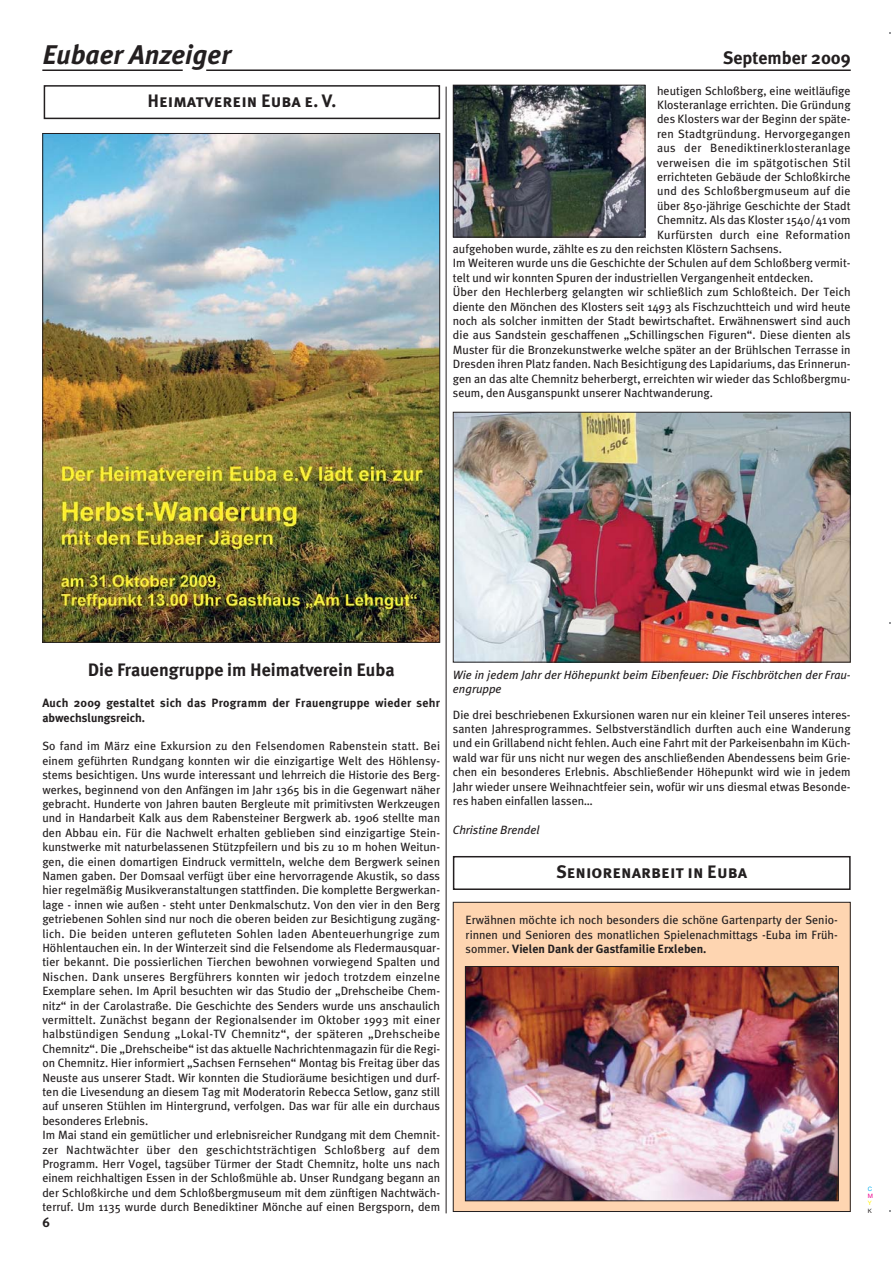
<style>
.page{position:relative;width:893px;height:1263px;background:#fff}
.page>*{position:absolute;margin:0;border:0;box-sizing:border-box;transform-origin:0 0}
.t1{font:italic 700 27px "Meta Plus";color:#231f20}
.t2{font:700 18px "Meta Plus";color:#231f20}
.t3{font:18px "Meta Plus Bold Caps";color:#231f20}
.t4{font:700 13.5px "Meta Plus";color:#231f20}
.t5{font:12px/14.4px "Meta Plus";color:#231f20;text-align:justify}
.t6{font:12px "Meta Plus";letter-spacing:.02em;color:#231f20}
.t7{font:italic 12px/14.4px "Meta Plus";color:#231f20}
.t8{font:700 12px/14.4px "Meta Plus";letter-spacing:.02em;color:#231f20}
.t9{font:6px "Helvetica Neue";color:#00adef}
.t10{font:6px "Helvetica Neue";color:#ec008c}
.t11{font:6px "Helvetica Neue";color:#fff200}
.t12{font:6px "Helvetica Neue";color:#231f20}
.s1{font-weight:700}
</style>
<div class="page">
<hr style="left:42px;top:69px;width:141px;height:2px;background:#231f20">
<hr style="left:206px;top:69px;width:644px;height:2px;background:#231f20">
<hr style="left:445px;top:87px;width:1px;height:1126px;background:#231f20">
<div style="left:453px;top:856px;width:397px;height:34px;border:2px solid #231f20"></div>
<div style="left:453px;top:902px;width:397px;height:310px;background:#fed5b1"></div>
<div style="left:453px;top:902px;width:397px;height:310px;border:1px solid #231f20"></div>
<img style="left:467px;top:968px;width:369px;height:231px">
<div style="left:465px;top:966px;width:373px;height:235px;border:1px solid #231f20"></div>
<div style="left:44px;top:85px;width:396px;height:34px;border:2px solid #231f20"></div>
<img style="left:44px;top:135px;width:394px;height:506px">
<img style="left:455px;top:87px;width:188px;height:148px">
<div style="left:453px;top:85px;width:192px;height:152px;border:1px solid #231f20"></div>
<img style="left:455px;top:414px;width:393px;height:247px">
<div style="left:453px;top:412px;width:397px;height:251px;border:1px solid #231f20"></div>
<h1 class="t1" style="left:42px;top:43px;width:190px">Eubaer Anzeiger</h1>
<h2 class="t2" style="left:723px;top:51px;width:129px">September 2009</h2>
<h2 class="t3" style="left:147px;top:91px;width:190px">Heimatverein Euba e. V.</h2>
<p class="t5" style="left:657px;top:84px;width:195px">heutigen Schloßberg, eine weitläufige</p>
<p class="t5" style="left:657px;top:98px;width:195px">Klosteranlage errichten. Die Gründung</p>
<p class="t5" style="left:657px;top:113px;width:195px">des Klosters war der Beginn der späte-</p>
<p class="t5" style="left:657px;top:127px;width:195px">ren Stadtgründung. Hervorgegangen</p>
<p class="t6" style="left:657px;top:143px;width:195px">aus der Benediktinerklosteranlage</p>
<p class="t6" style="left:657px;top:157px;width:195px">verweisen die im spätgotischen Stil</p>
<p class="t5" style="left:657px;top:170px;width:195px">errichteten Gebäude der Schloßkirche</p>
<p class="t6" style="left:657px;top:186px;width:195px">und des Schloßbergmuseum auf die</p>
<p class="t5" style="left:657px;top:199px;width:195px">über 850-jährige Geschichte der Stadt</p>
<p class="t5" style="left:657px;top:213px;width:195px">Chemnitz. Als das Kloster 1540/41 vom</p>
<p class="t6" style="left:657px;top:229px;width:195px">Kurfürsten durch eine Reformation</p>
<p class="t5" style="left:453px;top:242px;width:330px">aufgehoben wurde, zählte es zu den reichsten Klöstern Sachsens.</p>
<p class="t5" style="left:453px;top:257px;width:399px">Im Weiteren wurde uns die Geschichte der Schulen auf dem Schloßberg vermit-</p>
<p class="t5" style="left:453px;top:271px;width:362px">telt und wir konnten Spuren der industriellen Vergangenheit entdecken.</p>
<p class="t5" style="left:453px;top:285px;width:399px">Über den Hechlerberg gelangten wir schließlich zum Schloßteich. Der Teich</p>
<p class="t5" style="left:453px;top:300px;width:399px">diente den Mönchen des Klosters seit 1493 als Fischzuchtteich und wird heute</p>
<p class="t5" style="left:453px;top:314px;width:399px">noch als solcher inmitten der Stadt bewirtschaftet. Erwähnenswert sind auch</p>
<p class="t5" style="left:453px;top:329px;width:399px">die aus Sandstein geschaffenen „Schillingschen Figuren“. Diese dienten als</p>
<p class="t5" style="left:453px;top:343px;width:399px">Muster für die Bronzekunstwerke welche später an der Brühlschen Terrasse in</p>
<p class="t5" style="left:453px;top:357px;width:399px">Dresden ihren Platz fanden. Nach Besichtigung des Lapidariums, das Erinnerun-</p>
<p class="t5" style="left:453px;top:372px;width:399px">gen an das alte Chemnitz beherbergt, erreichten wir wieder das Schloßbergmu-</p>
<p class="t5" style="left:453px;top:386px;width:262px">seum, den Ausganspunkt unserer Nachtwanderung.</p>
<h2 class="t2" style="left:88px;top:662px;width:308px">Die Frauengruppe im Heimatverein Euba</h2>
<p class="t8" style="left:42px;top:696px;width:399px">Auch 2009 gestaltet sich das Programm der Frauengruppe wieder sehr abwechslungsreich.</p>
<p class="t5" style="left:42px;top:740px;width:399px;text-align:left">So fand im März eine Exkursion zu den Felsendomen Rabenstein statt. Bei einem geführten Rundgang konnten wir die einzigartige Welt des Höhlensy&shy;stems besichtigen. Uns wurde interessant und lehrreich die Historie des Berg&shy;werkes, beginnend von den Anfängen im Jahr 1365 bis in die Gegenwart näher gebracht. Hunderte von Jahren bauten Bergleute mit primitivsten Werkzeugen und in Handarbeit Kalk aus dem Rabensteiner Bergwerk ab. 1906 stellte man den Abbau ein. Für die Nachwelt erhalten geblieben sind einzigartige Stein&shy;kunstwerke mit naturbelassenen Stützpfeilern und bis zu 10 m hohen Weitun&shy;gen, die einen domartigen Eindruck vermitteln, welche dem Bergwerk seinen Namen gaben. Der Domsaal verfügt über eine hervorragende Akustik, so dass hier regelmäßig Musikveranstaltungen stattfinden. Die komplette Bergwerkan&shy;lage - innen wie außen - steht unter Denkmalschutz. Von den vier in den Berg getriebenen Sohlen sind nur noch die oberen beiden zur Besichtigung zugäng&shy;lich. Die beiden unteren gefluteten Sohlen laden Abenteuerhungrige zum Höhlentauchen ein. In der Winterzeit sind die Felsendome als Fledermausquar&shy;tier bekannt. Die possierlichen Tierchen bewohnen vorwiegend Spalten und Nischen. Dank unseres Bergführers konnten wir jedoch trotzdem einzelne Exemplare sehen. Im April besuchten wir das Studio der „Drehscheibe Chem&shy;nitz“ in der Carolastraße. Die Geschichte des Senders wurde uns anschaulich vermittelt. Zunächst begann der Regionalsender im Oktober 1993 mit einer halbstündigen Sendung „Lokal-TV Chemnitz“, der späteren „Drehscheibe Chemnitz“. Die „Drehscheibe“ ist das aktuelle Nachrichtenmagazin für die Regi&shy;on Chemnitz. Hier informiert „Sachsen Fernsehen“ Montag bis Freitag über das Neuste aus unserer Stadt. Wir konnten die Studioräume besichtigen und durf&shy;ten die Livesendung an diesem Tag mit Moderatorin Rebecca Setlow, ganz still auf unseren Stühlen im Hintergrund, verfolgen. Das war für alle ein durchaus besonderes Erlebnis.<br>Im Mai stand ein gemütlicher und erlebnisreicher Rundgang mit dem Chemnit&shy;zer Nachtwächter über den geschichtsträchtigen Schloßberg auf dem Programm. Herr Vogel, tagsüber Türmer der Stadt Chemnitz, holte uns nach einem reichhaltigen Essen in der Schloßmühle ab. Unser Rundgang begann an der Schloßkirche und dem Schloßbergmuseum mit dem zünftigen Nachtwäch&shy;terruf. Um 1135 wurde durch Benediktiner Mönche auf einen Bergsporn, dem</p>
<p class="t4" style="left:42px;top:1217px;width:9px">6</p>
<p class="t7" style="left:453px;top:668px;width:399px">Wie in jedem Jahr der Höhepunkt beim Eibenfeuer: Die Fischbrötchen der Frau&shy;engruppe</p>
<p class="t5" style="left:453px;top:708px;width:399px">Die drei beschriebenen Exkursionen waren nur ein kleiner Teil unseres interes&shy;santen Jahresprogrammes. Selbstverständlich durften auch eine Wanderung und ein Grillabend nicht fehlen. Auch eine Fahrt mit der Parkeisenbahn im Küch&shy;wald war für uns nicht nur wegen des anschließenden Abendessens beim Grie&shy;chen ein besonderes Erlebnis. Abschließender Höhepunkt wird wie in jedem Jahr wieder unsere Weihnachtfeier sein, wofür wir uns diesmal etwas Besonde&shy;res haben einfallen lassen…</p>
<p class="t7" style="left:453px;top:823px;width:88px">Christine Brendel</p>
<h2 class="t3" style="left:556px;top:861px;width:192px">Seniorenarbeit in Euba</h2>
<p class="t5" style="left:465px;top:913px;width:374px">Erwähnen möchte ich noch besonders die schöne Gartenparty der Senio&shy;rinnen und Senioren des monatlichen Spielenachmittags -Euba im Früh&shy;sommer. <span class="s1">Vielen Dank der Gastfamilie Erxleben.</span></p>
<p class="t9" style="left:867px;top:1187px;width:6px">C</p>
<p class="t10" style="left:867px;top:1194px;width:7px">M</p>
<p class="t11" style="left:867px;top:1201px;width:5px">Y</p>
<p class="t12" style="left:867px;top:1208px;width:6px">K</p>
</div>
